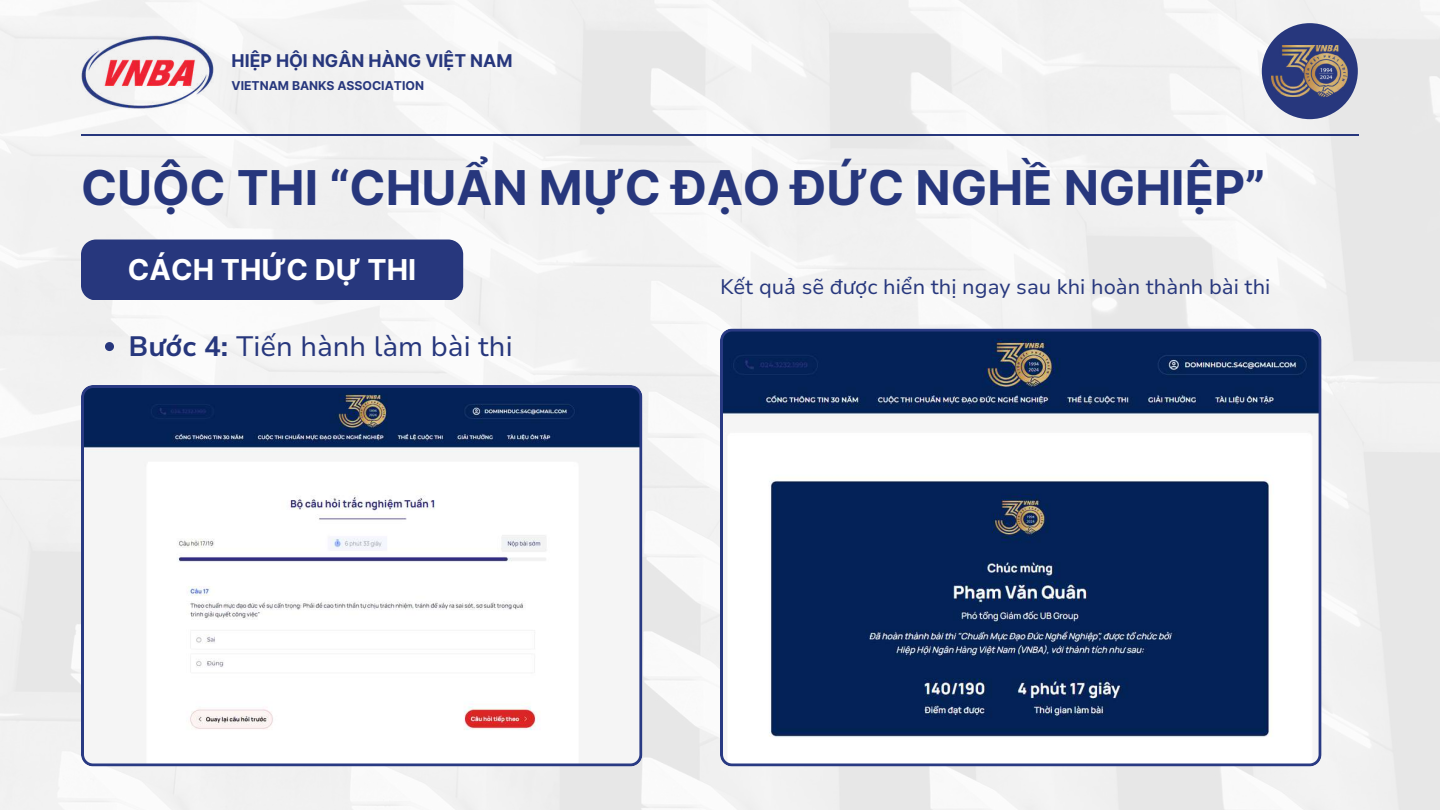
<style>
.page{position:relative;width:1440px;height:810px;background:#fff}
.page>*{position:absolute;margin:0;border:0;box-sizing:border-box;transform-origin:0 0}
.t1{font:700 48px "Inter";color:#27377d}
.t2{font:700 28.8px "Inter";color:#fff}
.t3{font:28px "Nunito Sans 10 pt";color:#27377d}
.t4{font:21px "Nunito Sans 10 pt";color:#27377d}
.t5{font:700 17.6px "Inter";color:#27377d}
.t6{font:700 12.2px "Inter";color:#27377d}
.s1{font-weight:700}
</style>
<div class="page">
<img style="left:0;top:0;width:1440px;height:810px">
<svg style="left:81px;top:135px;width:1278px;height:1px"></svg>
<img style="left:81px;top:34px;width:133px;height:75px">
<div style="left:1262px;top:23px;width:96px;height:96px;background:#27377d;border-radius:50%"></div>
<img style="left:1272px;top:45px;width:76px;height:52px">
<svg style="left:81px;top:385px;width:561px;height:381px"></svg>
<svg style="left:720px;top:329px;width:602px;height:437px"></svg>
<svg style="left:105px;top:342px;width:9px;height:9px"></svg>
<div style="left:81px;top:240px;width:382px;height:60px;background:#27377d"></div>
<p class="t5" style="left:232px;top:50px;width:283px">HIỆP HỘI NGÂN HÀNG VIỆT NAM</p>
<p class="t6" style="left:232px;top:78px;width:194px">VIETNAM BANKS ASSOCIATION</p>
<h1 class="t1" style="left:81px;top:159px;width:1186px">CUỘC THI “CHUẨN MỰC ĐẠO ĐỨC NGHỀ NGHIỆP”</h1>
<h2 class="t2" style="left:128px;top:252px;width:290px">CÁCH THỨC DỰ THI</h2>
<h3 class="t3" style="left:129px;top:327px;width:386px"><span class="s1">Bước 4:</span> Tiến hành làm bài thi</h3>
<p class="t4" style="left:720px;top:273px;width:552px">Kết quả sẽ được hiển thị ngay sau khi hoàn thành bài thi</p>
</div>
